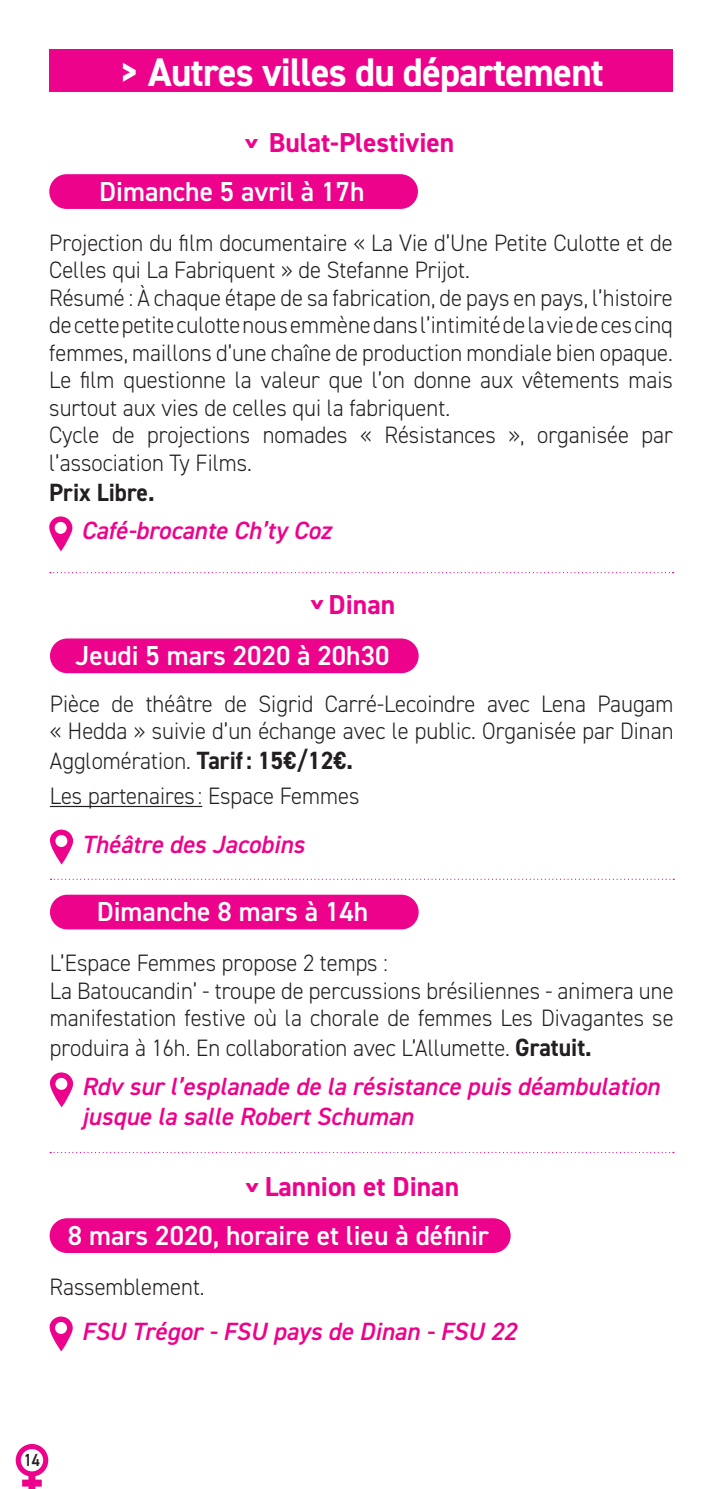
<style>
.page{position:relative;width:709px;height:1489px;background:#fff}
.page>*{position:absolute;margin:0;border:0;box-sizing:border-box;transform-origin:0 0}
.t1{font:700 40px "DIN2014";letter-spacing:-.02em;color:#fff}
.t2{font:600 27.5px "DIN2014";color:#fff}
.t3{font:700 27.5px "DIN2014";color:#ed028c}
.t4{font:italic 600 25px/30px "DIN2014";color:#ed028c}
.t5{font:700 25px "DIN2014";color:#231f20;scale:.95 1}
.t6{font:300 23.75px/27.5px "DIN2014";color:#231f20;scale:.95 1}
.t7{font:600 17.5px "DIN2014";color:#231f20;scale:.89 1}
.s1{font-weight:700;font-size:25px}
</style>
<div class="page">
<svg style="left:16px;top:1444px;width:32px;height:44px"></svg>
<div style="left:50px;top:50px;width:623px;height:42px;background:#ed028c"></div>
<div style="left:49px;top:174px;width:369px;height:35px;background:#ed028c;border-radius:17px"></div>
<svg style="left:49px;top:516px;width:24px;height:35px"></svg>
<svg style="left:50px;top:572px;width:623px;height:1px"></svg>
<div style="left:50px;top:894px;width:368px;height:35px;background:#ed028c;border-radius:17px"></div>
<svg style="left:50px;top:1072px;width:24px;height:35px"></svg>
<svg style="left:51px;top:878px;width:623px;height:1px"></svg>
<div style="left:50px;top:638px;width:368px;height:35px;background:#ed028c;border-radius:17px"></div>
<hr style="left:50px;top:805px;width:152px;height:2px;background:#231f20">
<svg style="left:50px;top:829px;width:24px;height:35px"></svg>
<div style="left:50px;top:1218px;width:460px;height:34px;background:#ed028c;border-radius:17px"></div>
<svg style="left:50px;top:1316px;width:23px;height:35px"></svg>
<svg style="left:50px;top:1151px;width:624px;height:2px"></svg>
<h1 class="t1" style="left:119px;top:52px;width:486px">&gt; Autres villes du département</h1>
<p class="t3" style="left:269px;top:128px;width:187px">Bulat-Plestivien</p>
<p class="t3" style="left:266px;top:135px;width:16px;rotate:90deg">&gt;</p>
<p class="t2" style="left:99px;top:181px;width:267px">Dimanche 5 avril à 17h</p>
<p class="t6" style="left:49px;top:229px;width:658px">Projection du film documentaire « La Vie d’Une Petite Culotte et de Celles qui La Fabriquent » de Stefanne Prijot.<br>Résumé : À chaque étape de sa fabrication, de pays en pays, l’histoire de cette petite culotte nous emmène dans l’intimité de la vie de ces cinq femmes, maillons d’une chaîne de production mondiale bien opaque.<br>Le film questionne la valeur que l’on donne aux vêtements mais surtout aux vies de celles qui la fabriquent.<br>Cycle de projections nomades « Résistances », organisée par l’association Ty Films.</p>
<p class="t5" style="left:49px;top:479px;width:112px">Prix Libre.</p>
<p class="t4" style="left:81px;top:516px;width:252px">Café-brocante Ch’ty Coz</p>
<p class="t3" style="left:328px;top:589px;width:68px">Dinan</p>
<p class="t3" style="left:332px;top:597px;width:16px;rotate:90deg">&gt;</p>
<p class="t2" style="left:76px;top:645px;width:315px">Jeudi 5 mars 2020 à 20h30</p>
<p class="t6" style="left:50px;top:689px;width:658px">Pièce de théâtre de Sigrid Carré-Lecoindre avec Lena Paugam « Hedda » suivie d’un échange avec le public. Organisée par Dinan</p>
<p class="t6" style="left:50px;top:743px;width:327px;line-height:35px">Agglomération. <span class="s1">Tarif : 15€/12€.<br></span>Les partenaires : Espace Femmes</p>
<p class="t4" style="left:82px;top:829px;width:224px">Théâtre des Jacobins</p>
<p class="t2" style="left:97px;top:901px;width:273px">Dimanche 8 mars à 14h</p>
<p class="t6" style="left:50px;top:949px;width:658px">L’Espace Femmes propose 2 temps :<br>La Batoucandin’ - troupe de percussions brésiliennes - animera une manifestation festive où la chorale de femmes Les Divagantes se</p>
<p class="t6" style="left:50px;top:1034px;width:572px">produira à 16h. En collaboration avec L’Allumette. <span class="s1">Gratuit.</span></p>
<p class="t4" style="left:82px;top:1072px;width:579px">Rdv sur l’esplanade de la résistance puis déambulation jusque la salle Robert Schuman</p>
<p class="t3" style="left:265px;top:1171px;width:196px">Lannion et Dinan</p>
<p class="t3" style="left:267px;top:1179px;width:16px;rotate:90deg">&gt;</p>
<p class="t2" style="left:68px;top:1224px;width:422px">8 mars 2020, horaire et lieu à définir</p>
<p class="t6" style="left:50px;top:1272px;width:165px">Rassemblement.</p>
<p class="t4" style="left:81px;top:1316px;width:436px">FSU Trégor - FSU pays de Dinan - FSU 22</p>
<p class="t7" style="left:24px;top:1453px;width:20px">14</p>
</div>
